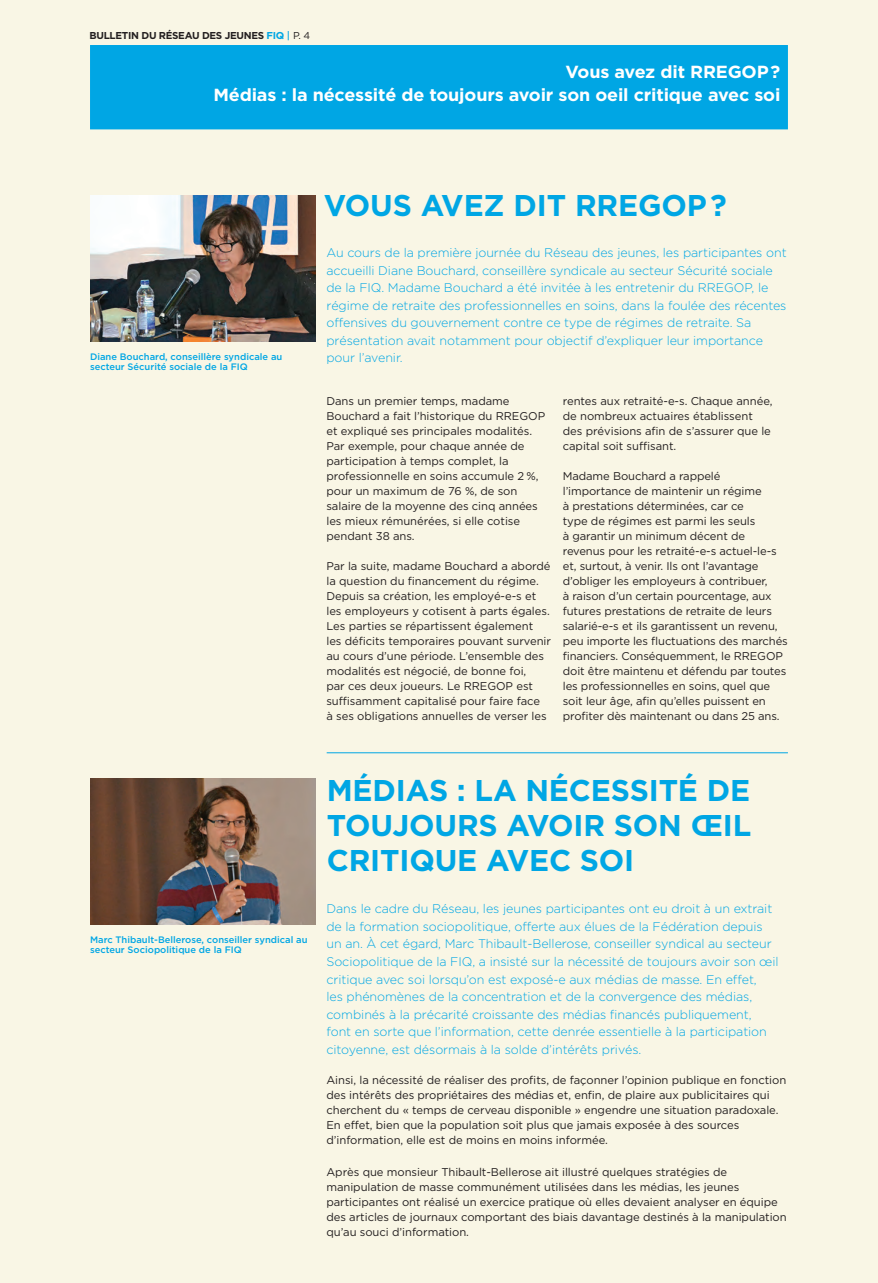
<style>
.page{position:relative;width:878px;height:1283px;background:#fff}
.page>*{position:absolute;margin:0;border:0;box-sizing:border-box;transform-origin:0 0}
.t1{font:700 30px/35px "Gotham";letter-spacing:-.005em;color:#00a6e4;text-align:justify}
.t2{font:700 17.5px/22.5px "Gotham";letter-spacing:-.01em;color:#fff;text-align:right}
.t3{font:300 12.5px/17.5px "Gotham";letter-spacing:-.005em;color:#00a6e4}
.t4{font:11.25px/15px "Gotham";letter-spacing:-.005em;color:#231f20}
.t5{font:700 10px "Gotham";letter-spacing:-.03em;color:#231f20}
.t6{font:500 9.38px/10px "Gotham";color:#00a6e4}
.s1{color:#00a6e4}
.s2{font-weight:500;color:#00a6e4}
.s3{font-weight:400}
</style>
<div class="page">
<div style="left:0;top:0;width:878px;height:1282px;background:#f9f6e5"></div>
<div style="left:94px;top:49px;width:690px;height:77px;background:#00a6e4"></div>
<div style="left:90px;top:45px;width:698px;height:84px;border:8px solid #00a6e4"></div>
<img style="left:90px;top:195px;width:225px;height:146px">
<hr style="left:327px;top:752px;width:461px;height:1px;background:#00a6e4">
<img style="left:90px;top:778px;width:225px;height:146px">
<p class="t5" style="left:89px;top:30px;width:222px">BULLETIN DU RÉSEAU DES JEUNES <span class="s1">FIQ</span> <span class="s2">|</span> <span class="s3">p. 4</span></p>
<h2 class="t2" style="left:565px;top:60px;width:129px">VOUS AVEZ DIT RREG</h2>
<h2 class="t2" style="left:213px;top:60px;width:568px">OP ?<br>MÉDIAS : LA NÉCESSITÉ DE TOUJOURS AVOIR SON OEIL CRITIQUE AVEC SOI</h2>
<p class="t6" style="left:90px;top:352px;width:194px">Diane Bouchard, conseillère syndicale au secteur Sécurité sociale de la FIQ</p>
<h1 class="t1" style="left:324px;top:187px;width:257px">VOUS AVEZ DIT RREG</h1>
<h1 class="t1" style="left:661px;top:187px;width:67px">OP ?</h1>
<p class="t3" style="left:326px;top:244px;width:461px">Au cours de la première journée du Réseau des jeunes, les participantes ont accueilli Diane Bouchard, conseillère syndicale au secteur Sécurité sociale de la FIQ. Madame Bouchard a été invitée à les entretenir du RREGOP, le régime de retraite des professionnelles en soins, dans la foulée des récentes offensives du gouvernement contre ce type de régimes de retraite. Sa présentation avait notamment pour objectif d’expliquer leur importance pour l’avenir.</p>
<p class="t4" style="left:326px;top:393px;width:220px">Dans un premier temps, madame Bouchard a fait l’historique du RREGOP et expliqué ses principales modalités.<br>Par exemple, pour chaque année de participation à temps complet, la professionnelle en soins accumule 2 %, pour un maximum de 76 %, de son salaire de la moyenne des cinq années les mieux rémunérées, si elle cotise pendant 38 ans.</p>
<p class="t4" style="left:326px;top:558px;width:226px">Par la suite, madame Bouchard a abordé la question du financement du régime.<br>Depuis sa création, les employé-e-s et les employeurs y cotisent à parts égales.<br>Les parties se répartissent également les déficits temporaires pouvant survenir au cours d’une période. L’ensemble des modalités est négocié, de bonne foi,<br>par ces deux joueurs. Le RREGOP est suffisamment capitalisé pour faire face<br>à ses obligations annuelles de verser les</p>
<p class="t4" style="left:562px;top:393px;width:211px">rentes aux retraité-e-s. Chaque année, de nombreux actuaires établissent des prévisions afin de s’assurer que le capital soit suffisant.</p>
<p class="t4" style="left:562px;top:468px;width:226px">Madame Bouchard a rappelé l’importance de maintenir un régime<br>à prestations déterminées, car ce<br>type de régimes est parmi les seuls<br>à garantir un minimum décent de revenus pour les retraité-e-s actuel-le-s et, surtout, à venir. Ils ont l’avantage d’obliger les employeurs à contribuer,<br>à raison d’un certain pourcentage, aux futures prestations de retraite de leurs salarié‑e-s et ils garantissent un revenu, peu importe les fluctuations des marchés financiers. Conséquemment, le RREGOP doit être maintenu et défendu par toutes les professionnelles en soins, quel que soit leur âge, afin qu’elles puissent en profiter dès maintenant ou dans 25 ans.</p>
<p class="t6" style="left:90px;top:935px;width:219px">Marc Thibault-Bellerose, conseiller syndical au secteur Sociopolitique de la FIQ</p>
<h1 class="t1" style="left:327px;top:772px;width:426px">M ÉDIAS : LA NÉCESSITÉ DE TO UJOURS AVOIR SON ŒIL CRITIQUE AVEC SOI</h1>
<p class="t3" style="left:326px;top:900px;width:453px">Dans le cadre du Réseau, les jeunes participantes ont eu droit à un extrait de la formation sociopolitique, offerte aux élues de la Fédération depuis un an. À cet égard, Marc Thibault-Bellerose, conseiller syndical au secteur Sociopolitique de la FIQ, a insisté sur la nécessité de toujours avoir son œil critique avec soi lorsqu’on est exposé-e aux médias de masse. En effet,<br>les phénomènes de la concentration et de la convergence des médias, combinés à la précarité croissante des médias financés publiquement, font en sorte que l’information, cette denrée essentielle à la participation citoyenne, est désormais à la solde d’intérêts privés.</p>
<p class="t4" style="left:326px;top:1071px;width:461px">Ainsi, la nécessité de réaliser des profits, de façonner l’opinion publique en fonction des intérêts des propriétaires des médias et, enfin, de plaire aux publicitaires qui cherchent du « temps de cerveau disponible » engendre une situation paradoxale.<br>En effet, bien que la population soit plus que jamais exposée à des sources d’information, elle est de moins en moins informée.</p>
<p class="t4" style="left:326px;top:1164px;width:462px">Après que monsieur Thibault-Bellerose ait illustré quelques stratégies de manipulation de masse communément utilisées dans les médias, les jeunes participantes ont réalisé un exercice pratique où elles devaient analyser en équipe des articles de journaux comportant des biais davantage destinés à la manipulation qu’au souci d’information.</p>
</div>
